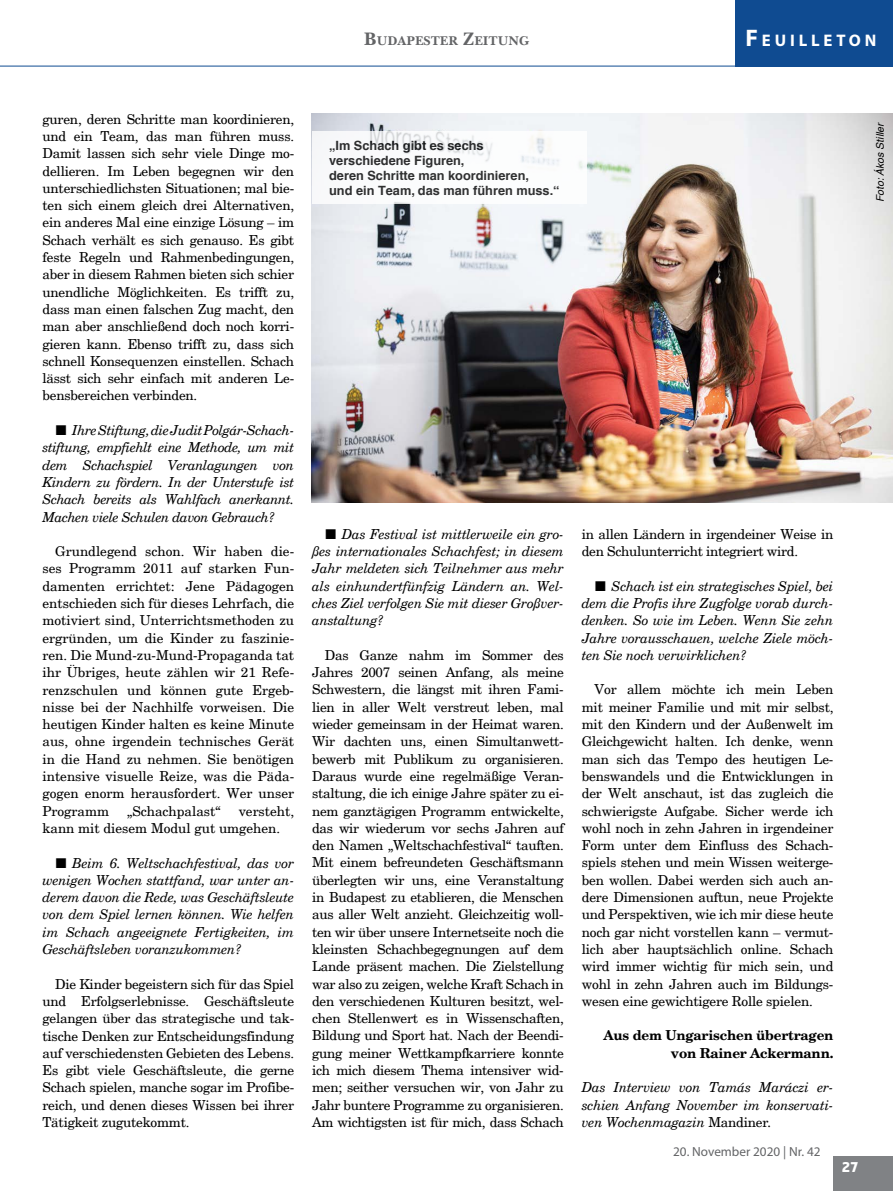
<style>
.page{position:relative;width:893px;height:1191px;background:#fff}
.page>*{position:absolute;margin:0;border:0;box-sizing:border-box;transform-origin:0 0}
.t1{font:700 16.8px "Myriad Pro";letter-spacing:.23em;color:#fff}
.t2{font:13.5px/17.2px "H New Century";letter-spacing:-.015em;color:#000;text-align:justify}
.t3{font:italic 13.5px/17.2px "H New Century";letter-spacing:-.015em;color:#000;text-align:justify}
.t4{font:700 13.5px/17.2px "H New Century";letter-spacing:-.015em;color:#000;text-align:right}
.t5{font:700 13.5px "Hermes HU";color:#fff}
.t6{font:13.2px "Myriad Pro";color:#636466}
.t7{font:12.9px "New Baskerville HU Bold";color:#636466}
.t8{font:700 12.75px/15px "H Helvetica";color:#000}
.t9{font:italic 10.5px "H Helvetica";color:#000}
.s1{font-size:18.45px}
.s2{font-size:24px}
.s3{font-style:normal}
</style>
<div class="page">
<div style="left:833px;top:1156px;width:60px;height:35px;background:#808285"></div>
<div style="left:735px;top:0;width:158px;height:66px;background:#0f4b91"></div>
<hr style="left:0;top:66px;width:893px;height:1px;background:#0f4b91">
<img style="left:312px;top:114px;width:581px;height:388px">
<div style="left:312px;top:132px;width:275px;height:72px;background:#fff"></div>
<p class="t7" style="left:364px;top:33px;width:167px"><span class="s1">B</span>UDAPESTER <span class="s1">Z</span>EITUNG</p>
<p class="t1" style="left:745px;top:30px;width:133px"><span class="s2">F</span>EUILLETON</p>
<p class="t2" style="left:43px;top:110px;width:253px">guren, deren Schritte man koordinieren, und ein Team, das man führen muss.<br>Damit lassen sich sehr viele Dinge mo&shy;dellieren. Im Leben begegnen wir den unterschiedlichsten Situationen; mal bie&shy;ten sich einem gleich drei Alternativen, ein anderes Mal eine einzige Lösung – im Schach verhält es sich genauso. Es gibt feste Regeln und Rahmenbedingungen, aber in diesem Rahmen bieten sich schier unendliche Möglichkeiten. Es trifft zu, dass man einen falschen Zug macht, den man aber anschließend doch noch korri&shy;gieren kann. Ebenso trifft zu, dass sich schnell Konsequenzen einstellen. Schach lässt sich sehr einfach mit anderen Le&shy;bensbereichen verbinden.</p>
<p class="t3" style="left:43px;top:421px;width:253px;text-indent:30px">Ihre Stiftung, die Judit Polgár-Schach&shy;stiftung, empfiehlt eine Methode, um mit dem Schachspiel Veranlagungen von Kindern zu fördern. In der Unterstufe ist Schach bereits als Wahlfach anerkannt.<br>Machen viele Schulen davon Gebrauch?</p>
<p class="t2" style="left:43px;top:542px;width:253px;text-indent:13px">Grundlegend schon. Wir haben die&shy;ses Programm 2011 auf starken Fun&shy;damenten errichtet: Jene Pädagogen entschieden sich für dieses Lehrfach, die motiviert sind, Unterrichtsmethoden zu ergründen, um die Kinder zu faszinie&shy;ren. Die Mund-zu-Mund-Propaganda tat ihr Übriges, heute zählen wir 21 Refe&shy;renzschulen und können gute Ergeb&shy;nisse bei der Nachhilfe vorweisen. Die heutigen Kinder halten es keine Minute aus, ohne irgendein technisches Gerät in die Hand zu nehmen. Sie benötigen intensive visuelle Reize, was die Päda&shy;gogen enorm herausfordert. Wer unser Programm</p>
<p class="t2" style="left:43px;top:802px;width:253px;text-indent:196px">versteht, kann mit diesem Modul gut umgehen.</p>
<p class="t3" style="left:43px;top:854px;width:253px;text-indent:30px">Beim 6. Weltschachfestival, das vor wenigen Wochen stattfand, war unter an&shy;derem davon die Rede, was Geschäftsleute von dem Spiel lernen können. Wie helfen im Schach angeeignete Fertigkeiten, im Geschäftsleben voranzukommen?</p>
<p class="t2" style="left:43px;top:974px;width:253px;text-indent:13px">Die Kinder begeistern sich für das Spiel und Erfolgserlebnisse. Geschäftsleute gelangen über das strategische und tak&shy;tische Denken zur Entscheidungsfindung auf verschiedensten Gebieten des Lebens.<br>Es gibt viele Geschäftsleute, die gerne Schach spielen, manche sogar im Profibe&shy;reich, und denen dieses Wissen bei ihrer Tätigkeit zugutekommt.</p>
<p class="t2" style="left:127px;top:802px;width:95px">„Schachpalast“</p>
<p class="t8" style="left:329px;top:138px;width:232px">„Im Schach gibt es sechs verschiedene Figuren,<br>deren Schritte man koordinieren,<br>und ein Team, das man führen muss.“</p>
<p class="t9" style="left:874px;top:202px;width:82px;rotate:-90deg">Foto: Ákos Stiller</p>
<p class="t3" style="left:312px;top:525px;width:253px;text-indent:30px">Das Festival ist mittlerweile ein gro&shy;ßes internationales Schachfest; in diesem Jahr meldeten sich Teilnehmer aus mehr als einhundertfünfzig Ländern an. Wel&shy;ches Ziel verfolgen Sie mit dieser Großver&shy;anstaltung?</p>
<p class="t2" style="left:312px;top:646px;width:253px;text-indent:13px">Das Ganze nahm im Sommer des Jahres 2007 seinen Anfang, als meine Schwestern, die längst mit ihren Fami&shy;lien in aller Welt verstreut leben, mal wieder gemeinsam in der Heimat waren.<br>Wir dachten uns, einen Simultanwett&shy;bewerb mit Publikum zu organisieren.<br>Daraus wurde eine regelmäßige Veran&shy;staltung, die ich einige Jahre später zu ei&shy;nem ganztägigen Programm entwickelte, das wir wiederum vor sechs Jahren auf den Namen „Weltschachfestival“ tauften.<br>Mit einem befreundeten Geschäftsmann überlegten wir uns, eine Veranstaltung in Budapest zu etablieren, die Menschen aus aller Welt anzieht. Gleichzeitig woll&shy;ten wir über unsere Internetseite noch die kleinsten Schachbegegnungen auf dem Lande präsent machen. Die Zielstellung war also zu zeigen, welche Kraft Schach in den verschiedenen Kulturen besitzt, wel&shy;chen Stellenwert es in Wissenschaften, Bildung und Sport hat. Nach der Beendi&shy;gung meiner Wettkampfkarriere konnte ich mich diesem Thema intensiver wid&shy;men; seither versuchen wir, von Jahr zu Jahr buntere Programme zu organisieren.<br>Am wichtigsten ist für mich, dass Schach</p>
<p class="t2" style="left:582px;top:525px;width:253px">in allen Ländern in irgendeiner Weise in den Schulunterricht integriert wird.</p>
<p class="t3" style="left:582px;top:577px;width:253px;text-indent:30px">Schach ist ein strategisches Spiel, bei dem die Profis ihre Zugfolge vorab durch&shy;denken. So wie im Leben. Wenn Sie zehn Jahre vorausschauen, welche Ziele möch&shy;ten Sie noch verwirklichen?</p>
<p class="t2" style="left:582px;top:680px;width:253px;text-indent:13px">Vor allem möchte ich mein Leben mit meiner Familie und mit mir selbst, mit den Kindern und der Außenwelt im Gleichgewicht halten. Ich denke, wenn man sich das Tempo des heutigen Le&shy;benswandels und die Entwicklungen in der Welt anschaut, ist das zugleich die schwierigste Aufgabe. Sicher werde ich wohl noch in zehn Jahren in irgendeiner Form unter dem Einfluss des Schach&shy;spiels stehen und mein Wissen weiterge&shy;ben wollen. Dabei werden sich auch an&shy;dere Dimensionen auftun, neue Projekte und Perspektiven, wie ich mir diese heute noch gar nicht vorstellen kann – vermut&shy;lich aber hauptsächlich online. Schach wird immer wichtig für mich sein, und wohl in zehn Jahren auch im Bildungs&shy;wesen eine gewichtigere Rolle spielen.</p>
<p class="t4" style="left:604px;top:1026px;width:231px">Aus dem Ungarischen übertragen von Rainer Ackermann.</p>
<p class="t3" style="left:582px;top:1078px;width:253px">Das Interview von Tamás Maráczi er&shy;schien Anfang November im konservati&shy;ven Wochenmagazin <span class="s3">Mandiner</span>.</p>
<p class="t6" style="left:673px;top:1143px;width:149px">20. November 2020 | Nr. 42</p>
<p class="t5" style="left:842px;top:1158px;width:18px">27</p>
</div>
